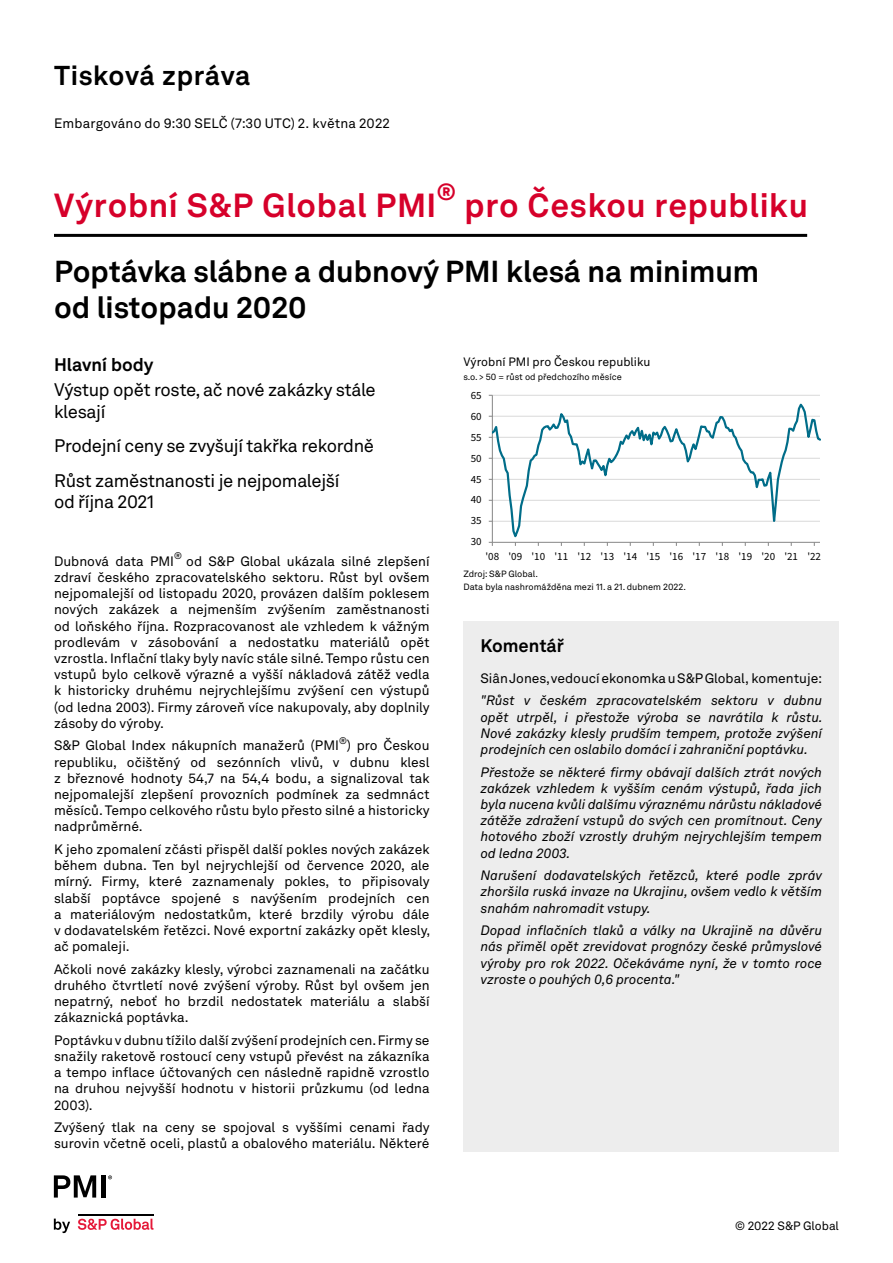
<style>
.page{position:relative;width:893px;height:1263px;background:#fff}
.page>*{position:absolute;margin:0;border:0;box-sizing:border-box;transform-origin:0 0}
.t1{font:700 33px "Akkurat LL";letter-spacing:.02em;color:#d6002a}
.t2{font:700 30px/36px "Akkurat LL";color:#000}
.t3{font:700 27px "Akkurat LL";letter-spacing:.02em;color:#000}
.t4{font:700 23.25px "Akkurat LL";color:#d6002a}
.t5{font:18px/21.6px "Akkurat LL";letter-spacing:-.02em;color:#000}
.t6{font:700 18px "Akkurat LL";color:#000}
.t7{font:13.5px/16.2px "Akkurat LL";color:#000;text-align:justify}
.t8{font:italic 13.5px/16.2px "Akkurat LL";color:#000;text-align:justify}
.t9{font:12px "Akkurat LL";color:#000}
.t10{font:10.95px "Source Sans Pro";letter-spacing:-.005em;color:#000}
.t11{font:9.45px "Akkurat LL";color:#000}
.t12{font:9px "Akkurat LL";color:#000}
</style>
<div class="page">
<hr style="left:492px;top:395px;width:328px;height:1px;background:#d9d9d9">
<hr style="left:492px;top:395px;width:1px;height:147px;background:#868686">
<svg style="left:492px;top:400px;width:329px;height:143px"></svg>
<hr style="left:54px;top:234px;width:753px;height:3px;background:#000">
<div style="left:464px;top:621px;width:375px;height:51px;background:#ededed"></div>
<div style="left:463px;top:672px;width:376px;height:480px;background:#ededed"></div>
<svg style="left:54px;top:1218px;width:16px;height:15px"></svg>
<svg style="left:78px;top:1218px;width:75px;height:12px"></svg>
<hr style="left:78px;top:1213px;width:75px;height:2px;background:#000">
<svg style="left:54px;top:1175px;width:42px;height:22px"></svg>
<div style="left:101px;top:1175px;width:5px;height:22px;background:#000"></div>
<svg style="left:108px;top:1175px;width:4px;height:4px"></svg>
<h3 class="t3" style="left:54px;top:55px;width:198px">Tisková zpráva</h3>
<p class="t7" style="left:54px;top:114px;width:337px">Embargováno do 9:30 SELČ (7:30 UTC) 2. května 2022</p>
<h1 class="t1" style="left:54px;top:180px;width:384px">Výrobní S&amp;P Global PMI</h1>
<h3 class="t4" style="left:437px;top:174px;width:21px">®</h3>
<h1 class="t1" style="left:464px;top:180px;width:345px">pro Českou republiku</h1>
<h2 class="t2" style="left:54px;top:252px;width:707px">Poptávka slábne a dubnový PMI klesá na minimum od listopadu 2020</h2>
<h3 class="t6" style="left:54px;top:351px;width:101px">Hlavní body</h3>
<p class="t9" style="left:463px;top:353px;width:188px">Výrobní PMI pro Českou republiku</p>
<p class="t12" style="left:463px;top:370px;width:160px">s.o. &gt; 50 = růst od předchozího měsíce</p>
<h3 class="t5" style="left:54px;top:378px;width:323px">Výstup opět roste, ač nové zakázky stále klesají</h3>
<h3 class="t5" style="left:54px;top:428px;width:322px;line-height:34.3px">Prodejní ceny se zvyšují takřka rekordně<br>Růst zaměstnanosti je nejpomalejší</h3>
<h3 class="t5" style="left:54px;top:490px;width:102px">od října 2021</h3>
<p class="t10" style="left:471px;top:388px;width:12px">65</p>
<p class="t10" style="left:471px;top:409px;width:12px">60</p>
<p class="t10" style="left:471px;top:429px;width:12px">55</p>
<p class="t10" style="left:471px;top:450px;width:12px">50</p>
<p class="t10" style="left:471px;top:471px;width:12px">45</p>
<p class="t10" style="left:471px;top:492px;width:12px">40</p>
<p class="t10" style="left:471px;top:513px;width:12px">35</p>
<p class="t11" style="left:174px;top:549px;width:9px">®</p>
<p class="t7" style="left:54px;top:552px;width:377px;text-indent:132px">od S&amp;P Global ukázala silné zlepšení zdraví českého zpracovatelského sektoru. Růst byl ovšem nejpomalejší od listopadu 2020, provázen dalším poklesem nových zakázek a nejmenším zvýšením zaměstnanosti od loňského října. Rozpracovanost ale vzhledem k vážným prodlevám v zásobování a nedostatku materiálů opět vzrostla. Inflační tlaky byly navíc stále silné. Tempo růstu cen vstupů bylo celkově výrazné a vyšší nákladová zátěž vedla k historicky druhému nejrychlejšímu zvýšení cen výstupů (od ledna 2003). Firmy zároveň více nakupovaly, aby doplnily zásoby do výroby.</p>
<p class="t7" style="left:54px;top:737px;width:287px">S&amp;P Global Index nákupních manažerů (PMI</p>
<p class="t11" style="left:339px;top:733px;width:9px">®</p>
<p class="t7" style="left:54px;top:552px;width:122px">Dubnová data PMI</p>
<p class="t7" style="left:54px;top:737px;width:377px;text-indent:293px">) pro Českou republiku, očištěný od sezónních vlivů, v dubnu klesl z březnové hodnoty 54,7 na 54,4 bodu, a signalizoval tak nejpomalejší zlepšení provozních podmínek za sedmnáct měsíců. Tempo celkového růstu bylo přesto silné a historicky nadprůměrné.</p>
<p class="t7" style="left:54px;top:840px;width:378px">K jeho zpomalení zčásti přispěl další pokles nových zakázek během dubna. Ten byl nejrychlejší od července 2020, ale mírný. Firmy, které zaznamenaly pokles, to připisovaly slabší poptávce spojené s navýšením prodejních cen a materiálovým nedostatkům, které brzdily výrobu dále v dodavatelském řetězci. Nové exportní zakázky opět klesly, ač pomaleji.</p>
<p class="t7" style="left:54px;top:960px;width:377px">Ačkoli nové zakázky klesly, výrobci zaznamenali na začátku druhého čtvrtletí nové zvýšení výroby. Růst byl ovšem jen nepatrný, neboť ho brzdil nedostatek materiálu a slabší zákaznická poptávka.</p>
<p class="t7" style="left:54px;top:1031px;width:377px">Poptávku v dubnu tížilo další zvýšení prodejních cen. Firmy se snažily raketově rostoucí ceny vstupů převést na zákazníka a tempo inflace účtovaných cen následně rapidně vzrostlo na druhou nejvyšší hodnotu v historii průzkumu (od ledna 2003).</p>
<p class="t7" style="left:54px;top:1119px;width:377px">Zvýšený tlak na ceny se spojoval s vyššími cenami řady surovin včetně oceli, plastů a obalového materiálu. Některé</p>
<p class="t10" style="left:471px;top:534px;width:12px">30</p>
<p class="t10" style="left:485px;top:549px;width:337px">'08 '09 '10 '11 '12 '13 '14 '15 '16 '17 '18 '19 '20 '21 '22</p>
<p class="t12" style="left:463px;top:567px;width:76px">Zdroj: S&amp;P Global.</p>
<p class="t12" style="left:463px;top:580px;width:224px">Data byla nashromážděna mezi 11. a 21. dubnem 2022.</p>
<h3 class="t6" style="left:481px;top:632px;width:85px">Komentář</h3>
<p class="t7" style="left:480px;top:669px;width:343px">Siân Jones, vedoucí ekonomka u S&amp;P Global, komentuje:</p>
<p class="t8" style="left:480px;top:692px;width:344px">"Růst v českém zpracovatelském sektoru v dubnu opět utrpěl, i přestože výroba se navrátila k růstu.<br>Nové zakázky klesly prudším tempem, protože zvýšení prodejních cen oslabilo domácí i zahraniční poptávku.</p>
<p class="t8" style="left:480px;top:763px;width:343px">Přestože se některé firmy obávají dalších ztrát nových zakázek vzhledem k vyšším cenám výstupů, řada jich byla nucena kvůli dalšímu výraznému nárůstu nákladové zátěže zdražení vstupů do svých cen promítnout. Ceny hotového zboží vzrostly druhým nejrychlejším tempem od ledna 2003.</p>
<p class="t8" style="left:480px;top:867px;width:343px">Narušení dodavatelských řetězců, které podle zpráv zhoršila ruská invaze na Ukrajinu, ovšem vedlo k větším snahám nahromadit vstupy.</p>
<p class="t8" style="left:480px;top:922px;width:343px">Dopad inflačních tlaků a války na Ukrajině na důvěru nás přiměl opět zrevidovat prognózy české průmyslové výroby pro rok 2022. Očekáváme nyní, že v tomto roce vzroste o pouhých 0,6 procenta."</p>
<p class="t9" style="left:735px;top:1216px;width:105px">© 2022 S&amp;P Global</p>
</div>
